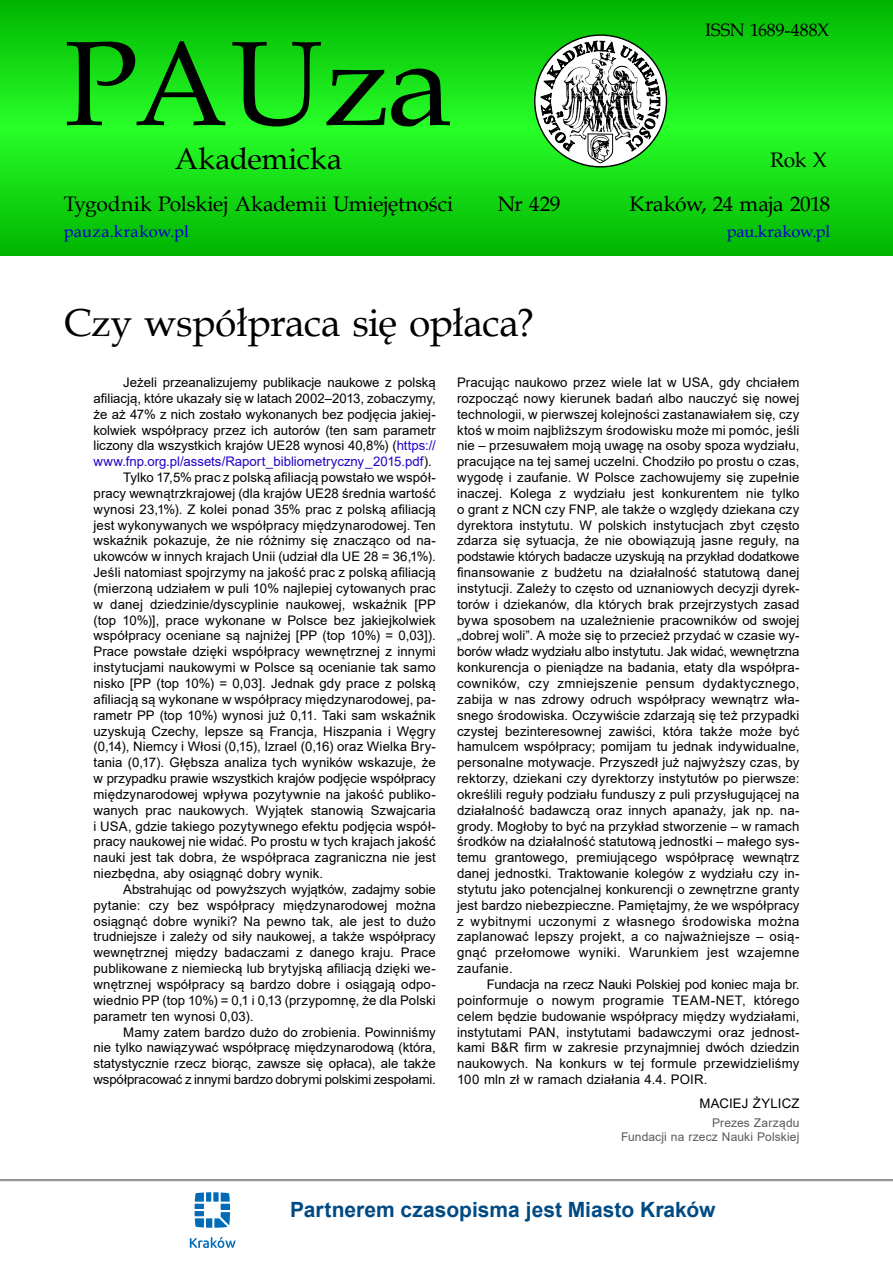
<style>
.page{position:relative;width:893px;height:1263px;background:#fff}
.page>*{position:absolute;margin:0;border:0;box-sizing:border-box;transform-origin:0 0}
.t1{font:120px "Book Antiqua";letter-spacing:-.01em;color:#000}
.t2{font:39px "Book Antiqua";letter-spacing:-.01em;color:#000}
.t3{font:30px "Book Antiqua";color:#000}
.t4{font:21px/44px "Book Antiqua";letter-spacing:-.01em;color:#000;text-align:right}
.t5{font:700 21px "Arial";color:#004a83}
.t6{font:18px "Book Antiqua";letter-spacing:-.005em;color:#000}
.t7{font:16.5px "Book Antiqua";letter-spacing:.005em;color:#0000c8}
.t8{font:13.2px/15.9px "Arial";letter-spacing:.005em;color:#000;text-align:justify}
.t9{font:13.2px "Arial";color:#2300c8}
.t10{font:13.2px "Arial";letter-spacing:-.015em;color:#000}
.t11{font:12px/14.4px "Arial";letter-spacing:.01em;color:#58595b;text-align:right}
.s1{color:#2300c8}
.s2{color:#000}
</style>
<div class="page">
<svg style="left:0;top:0;width:893px;height:255px;background:#13d813"></svg>
<svg style="left:535px;top:35px;width:131px;height:132px"></svg>
<svg style="left:540px;top:32px;width:120px;height:131px"></svg>
<hr style="left:0;top:1179px;width:893px;height:2px;background:#939598">
<svg style="left:195px;top:1192px;width:35px;height:36px"></svg>
<svg style="left:190px;top:1236px;width:46px;height:12px"></svg>
<h1 class="t1" style="left:64px;top:1px;width:390px">PAUza</h1>
<h3 class="t3" style="left:175px;top:138px;width:169px">Akademicka</h3>
<h3 class="t4" style="left:64px;top:182px;width:391px">Tygodnik Polskiej Akademii Umiejętności</h3>
<h3 class="t4" style="left:498px;top:181px;width:64px">Nr 429</h3>
<h3 class="t6" style="left:705px;top:18px;width:126px">ISSN 1689-488X</h3>
<h3 class="t4" style="left:629px;top:138px;width:202px">Rok X<br>Kraków, 24 maja 2018</h3>
<p class="t7" style="left:64px;top:220px;width:127px">pauza.krakow.pl</p>
<p class="t7" style="left:727px;top:219px;width:105px">pau.krakow.pl</p>
<h2 class="t2" style="left:64px;top:295px;width:472px">Czy współpraca się opłaca?</h2>
<p class="t8" style="left:123px;top:374px;width:314px">Jeżeli przeanalizujemy publikacje naukowe z polską</p>
<p class="t8" style="left:94px;top:390px;width:344px">afiliacją, które ukazały się w latach 2002–2013, zobaczymy,</p>
<p class="t8" style="left:94px;top:406px;width:344px">że aż 47% z nich zostało wykonanych bez podjęcia jakiej-</p>
<p class="t8" style="left:94px;top:422px;width:344px">kolwiek współpracy przez ich autorów (ten sam parametr</p>
<p class="t8" style="left:94px;top:438px;width:344px">liczony dla wszystkich krajów UE28 wynosi 40,8%) (<span class="s1">https://</span></p>
<p class="t9" style="left:94px;top:452px;width:340px">www.fnp.org.pl/assets/Raport_bibliometryczny_2015.pdf<span class="s2">).</span></p>
<p class="t8" style="left:123px;top:469px;width:314px">Tylko 17,5% prac z polską afiliacją powstało we współ-</p>
<p class="t8" style="left:94px;top:485px;width:344px">pracy wewnątrzkrajowej (dla krajów UE28 średnia wartość</p>
<p class="t8" style="left:94px;top:501px;width:344px">wynosi 23,1%). Z kolei ponad 35% prac z polską afiliacją</p>
<p class="t8" style="left:94px;top:517px;width:344px">jest wykonywanych we współpracy międzynarodowej. Ten</p>
<p class="t8" style="left:94px;top:533px;width:344px">wskaźnik pokazuje, że nie różnimy się znacząco od na-</p>
<p class="t8" style="left:94px;top:549px;width:344px">ukowców w innych krajach Unii (udział dla UE 28 = 36,1%).</p>
<p class="t8" style="left:94px;top:564px;width:344px">Jeśli natomiast spojrzymy na jakość prac z polską afiliacją</p>
<p class="t8" style="left:94px;top:580px;width:344px">(mierzoną udziałem w puli 10% najlepiej cytowanych prac</p>
<p class="t8" style="left:94px;top:596px;width:344px">w danej dziedzinie/dyscyplinie naukowej, wskaźnik [PP</p>
<p class="t8" style="left:94px;top:612px;width:344px">(top 10%)], prace wykonane w Polsce bez jakiejkolwiek</p>
<p class="t8" style="left:94px;top:628px;width:344px">współpracy oceniane są najniżej [PP (top 10%) = 0,03]).</p>
<p class="t8" style="left:94px;top:644px;width:344px">Prace powstałe dzięki współpracy wewnętrznej z innymi</p>
<p class="t8" style="left:94px;top:659px;width:344px">instytucjami naukowymi w Polsce są ocenianie tak samo</p>
<p class="t8" style="left:94px;top:675px;width:344px">nisko [PP (top 10%) = 0,03]. Jednak gdy prace z polską</p>
<p class="t8" style="left:94px;top:691px;width:344px">afiliacją są wykonane w współpracy międzynarodowej, pa-</p>
<p class="t8" style="left:94px;top:707px;width:344px">rametr PP (top 10%) wynosi już 0,11. Taki sam wskaźnik</p>
<p class="t8" style="left:94px;top:723px;width:344px">uzyskują Czechy, lepsze są Francja, Hiszpania i Węgry</p>
<p class="t8" style="left:94px;top:739px;width:344px">(0,14), Niemcy i Włosi (0,15), Izrael (0,16) oraz Wielka Bry-</p>
<p class="t8" style="left:94px;top:754px;width:344px">tania (0,17). Głębsza analiza tych wyników wskazuje, że</p>
<p class="t8" style="left:94px;top:770px;width:344px">w przypadku prawie wszystkich krajów podjęcie współpracy</p>
<p class="t8" style="left:94px;top:786px;width:344px">międzynarodowej wpływa pozytywnie na jakość publiko-</p>
<p class="t8" style="left:94px;top:802px;width:344px">wanych prac naukowych. Wyjątek stanowią Szwajcaria</p>
<p class="t8" style="left:94px;top:818px;width:344px">i USA, gdzie takiego pozytywnego efektu podjęcia współ-</p>
<p class="t8" style="left:94px;top:834px;width:344px">pracy naukowej nie widać. Po prostu w tych krajach jakość</p>
<p class="t8" style="left:94px;top:850px;width:344px">nauki jest tak dobra, że współpraca zagraniczna nie jest</p>
<p class="t8" style="left:94px;top:865px;width:231px">niezbędna, aby osiągnąć dobry wynik.</p>
<p class="t8" style="left:123px;top:881px;width:314px">Abstrahując od powyższych wyjątków, zadajmy sobie</p>
<p class="t8" style="left:94px;top:897px;width:344px">pytanie: czy bez współpracy międzynarodowej można</p>
<p class="t8" style="left:94px;top:913px;width:344px">osiągnąć dobre wyniki? Na pewno tak, ale jest to dużo</p>
<p class="t8" style="left:94px;top:929px;width:344px">trudniejsze i zależy od siły naukowej, a także współpracy</p>
<p class="t8" style="left:94px;top:945px;width:344px">wewnętrznej między badaczami z danego kraju. Prace</p>
<p class="t8" style="left:94px;top:960px;width:344px">publikowane z niemiecką lub brytyjską afiliacją dzięki we-</p>
<p class="t8" style="left:94px;top:976px;width:344px">wnętrznej współpracy są bardzo dobre i osiągają odpo-</p>
<p class="t8" style="left:94px;top:992px;width:344px">wiednio PP (top 10%) = 0,1 i 0,13 (przypomnę, że dla Polski</p>
<p class="t8" style="left:94px;top:1008px;width:161px">parametr ten wynosi 0,03).</p>
<p class="t8" style="left:123px;top:1024px;width:314px">Mamy zatem bardzo dużo do zrobienia. Powinniśmy</p>
<p class="t8" style="left:94px;top:1040px;width:344px">nie tylko nawiązywać współpracę międzynarodową (która,</p>
<p class="t8" style="left:94px;top:1055px;width:344px">statystycznie rzecz biorąc, zawsze się opłaca), ale także</p>
<p class="t10" style="left:94px;top:1070px;width:344px">współpracować z innymi bardzo dobrymi polskimi zespołami.</p>
<p class="t8" style="left:457px;top:374px;width:344px">Pracując naukowo przez wiele lat w USA, gdy chciałem rozpocząć nowy kierunek badań albo nauczyć się nowej technologii, w pierwszej kolejności zastanawiałem się, czy ktoś w moim najbliższym środowisku może mi pomóc, jeśli nie – przesuwałem moją uwagę na osoby spoza wydziału, pracujące na tej samej uczelni. Chodziło po prostu o czas, wygodę i zaufanie. W Polsce zachowujemy się zupełnie inaczej. Kolega z wydziału jest konkurentem nie tylko o grant z NCN czy FNP, ale także o względy dziekana czy dyrektora instytutu. W polskich instytucjach zbyt często zdarza się sytuacja, że nie obowiązują jasne reguły, na podstawie których badacze uzyskują na przykład dodatkowe finansowanie z budżetu na działalność statutową danej instytucji. Zależy to często od uznaniowych decyzji dyrek&shy;torów i dziekanów, dla których brak przejrzystych zasad bywa sposobem na uzależnienie pracowników od swojej „dobrej woli”. A może się to przecież przydać w czasie wy&shy;borów władz wydziału albo instytutu. Jak widać, wewnętrzna konkurencja o pieniądze na badania, etaty dla współpra&shy;cowników, czy zmniejszenie pensum dydaktycznego, zabija w nas zdrowy odruch współpracy wewnątrz wła&shy;snego środowiska. Oczywiście zdarzają się też przypadki czystej bezinteresownej zawiści, która także może być hamulcem współpracy; pomijam tu jednak indywidualne, personalne motywacje. Przyszedł już najwyższy czas, by rektorzy, dziekani czy dyrektorzy instytutów po pierwsze: określili reguły podziału funduszy z puli przysługującej na działalność badawczą oraz innych apanaży, jak np. na&shy;grody. Mogłoby to być na przykład stworzenie – w ramach środków na działalność statutową jednostki – małego sys&shy;temu grantowego, premiującego współpracę wewnątrz danej jednostki. Traktowanie kolegów z wydziału czy in&shy;stytutu jako potencjalnej konkurencji o zewnętrzne granty jest bardzo niebezpieczne. Pamiętajmy, że we współpracy z wybitnymi uczonymi z własnego środowiska można zaplanować lepszy projekt, a co najważniejsze – osią&shy;gnąć przełomowe wyniki. Warunkiem jest wzajemne zaufanie.</p>
<p class="t8" style="left:457px;top:976px;width:344px;text-indent:30px">Fundacja na rzecz Nauki Polskiej pod koniec maja br. poinformuje o nowym programie TEAM-NET, którego celem będzie budowanie współpracy między wydziałami, instytutami PAN, instytutami badawczymi oraz jednost&shy;kami B&amp;R firm w zakresie przynajmniej dwóch dziedzin naukowych. Na konkurs w tej formule przewidzieliśmy 100 mln zł w ramach działania 4.4. POIR.</p>
<p class="t8" style="left:700px;top:1096px;width:101px">MACIEJ ŻYLICZ</p>
<p class="t11" style="left:621px;top:1115px;width:180px">Prezes Zarządu<br>Fundacji na rzecz Nauki Polskiej</p>
<h3 class="t5" style="left:290px;top:1194px;width:427px">Partnerem czasopisma jest Miasto Kraków</h3>
</div>
